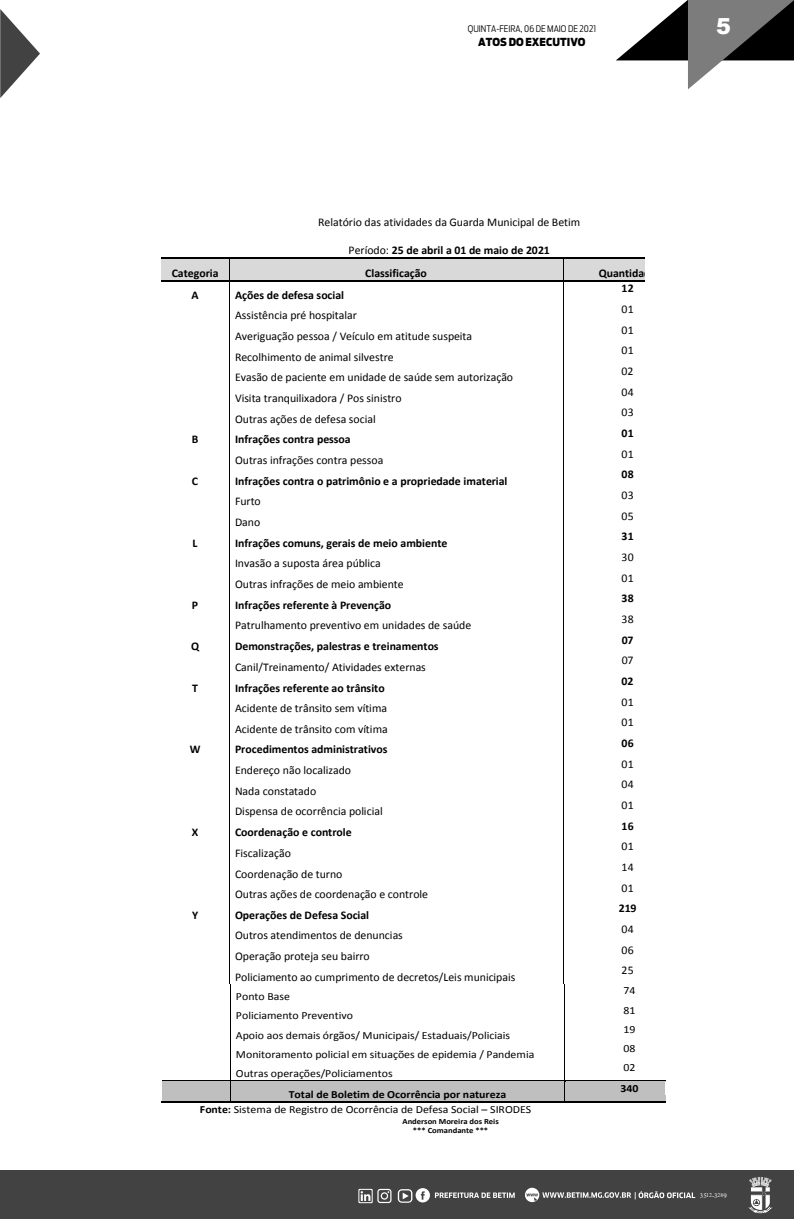
<style>
.page{position:relative;width:794px;height:1219px;background:#fff}
.page>*{position:absolute;margin:0;border:0;box-sizing:border-box;transform-origin:0 0}
.t1{font:900 22.2px "Arial";color:#fff}
.t2{font:11.7px "Calibri";color:#000}
.t3{font:700 11.7px "Calibri";color:#000}
.t4{font:11px "Calibri";color:#000;scale:1.08 1}
.t5{font:700 11px "Calibri";color:#000;scale:1.08 1}
.t6{font:900 11px "Antenna Cond";color:#000}
.t7{font:300 9px "Antenna Cond";color:#000}
.t8{font:700 8px/9.6px "Calibri";color:#000;text-align:center;scale:1.08 1}
.t9{font:6.9px "Times New Roman";color:#fff}
.t10{font:5.9px "Times New Roman";color:#fff}
.s1{font-weight:400}
.s2{font-weight:700}
.s3{font-size:5.7px}
.s4{font-size:6.9px}
</style>
<div class="page">
<svg style="left:616px;top:0;width:178px;height:89px"></svg>
<svg style="left:0;top:9px;width:40px;height:89px"></svg>
<div style="left:0;top:1170px;width:794px;height:49px;background:#424242"></div>
<svg style="left:525px;top:1188px;width:171px;height:14px"></svg>
<svg style="left:398px;top:1188px;width:117px;height:15px"></svg>
<svg style="left:358px;top:1189px;width:33px;height:14px"></svg>
<svg style="left:748px;top:1177px;width:24px;height:37px"></svg>
<div style="left:161px;top:259px;width:6px;height:21px;background:#d9d9d9"></div>
<div style="left:223px;top:259px;width:6px;height:21px;background:#d9d9d9"></div>
<div style="left:167px;top:259px;width:56px;height:21px;background:#d9d9d9"></div>
<div style="left:229px;top:259px;width:6px;height:21px;background:#d9d9d9"></div>
<div style="left:557px;top:259px;width:6px;height:21px;background:#d9d9d9"></div>
<div style="left:235px;top:259px;width:322px;height:21px;background:#d9d9d9"></div>
<div style="left:563px;top:259px;width:6px;height:21px;background:#d9d9d9"></div>
<div style="left:569px;top:259px;width:76px;height:21px;background:#d9d9d9"></div>
<hr style="left:161px;top:258px;width:68px;height:1px;background:#000">
<hr style="left:230px;top:258px;width:333px;height:1px;background:#000">
<hr style="left:564px;top:258px;width:81px;height:1px;background:#000">
<hr style="left:161px;top:280px;width:68px;height:1px;background:#000">
<hr style="left:230px;top:280px;width:333px;height:1px;background:#000">
<hr style="left:564px;top:280px;width:81px;height:1px;background:#000">
<div style="left:162px;top:1082px;width:6px;height:19px;background:#bfbfbf"></div>
<div style="left:224px;top:1082px;width:6px;height:19px;background:#bfbfbf"></div>
<div style="left:168px;top:1082px;width:56px;height:19px;background:#bfbfbf"></div>
<div style="left:230px;top:1082px;width:6px;height:19px;background:#bfbfbf"></div>
<div style="left:559px;top:1082px;width:5px;height:19px;background:#bfbfbf"></div>
<div style="left:236px;top:1082px;width:323px;height:19px;background:#bfbfbf"></div>
<div style="left:565px;top:1082px;width:5px;height:13px;background:#bfbfbf"></div>
<div style="left:565px;top:1095px;width:100px;height:6px;background:#bfbfbf"></div>
<div style="left:570px;top:1082px;width:95px;height:13px;background:#bfbfbf"></div>
<hr style="left:162px;top:1080px;width:68px;height:2px;background:#000">
<hr style="left:231px;top:1080px;width:333px;height:2px;background:#000">
<hr style="left:566px;top:1080px;width:99px;height:2px;background:#000">
<hr style="left:161px;top:1101px;width:69px;height:2px;background:#000">
<svg style="left:229px;top:258px;width:2px;height:845px"></svg>
<hr style="left:231px;top:1101px;width:333px;height:2px;background:#000">
<svg style="left:563px;top:258px;width:3px;height:845px"></svg>
<hr style="left:566px;top:1101px;width:99px;height:2px;background:#000">
<p class="t7" style="left:468px;top:24px;width:130px">QUINTA-FEIRA, 06 DE MAIO DE 2021</p>
<h1 class="t1" style="left:716px;top:10px;width:16px">5</h1>
<p class="t6" style="left:478px;top:35px;width:109px">ATOS DO EXECUTIVO</p>
<p class="t2" style="left:318px;top:214px;width:264px">Relatório das atividades da Guarda Municipal de Betim</p>
<p class="t3" style="left:348px;top:243px;width:203px"><span class="s1">Período:</span> 25 de abril a 01 de maio de 2021</p>
<p class="t3" style="left:172px;top:265px;width:48px">Categoria</p>
<p class="t3" style="left:365px;top:265px;width:63px">Classificação</p>
<p class="t3" style="left:598px;top:265px;width:59px">Quantidade</p>
<p class="t3" style="left:192px;top:287px;width:9px">A</p>
<p class="t3" style="left:235px;top:287px;width:111px">Ações de defesa social</p>
<p class="t3" style="left:621px;top:281px;width:14px">12</p>
<p class="t2" style="left:235px;top:308px;width:124px">Assistência pré hospitalar</p>
<p class="t2" style="left:621px;top:302px;width:14px">01</p>
<p class="t2" style="left:235px;top:329px;width:239px">Averiguação pessoa / Veículo em atitude suspeita</p>
<p class="t2" style="left:621px;top:322px;width:14px">01</p>
<p class="t2" style="left:235px;top:349px;width:160px">Recolhimento de animal silvestre</p>
<p class="t2" style="left:621px;top:343px;width:14px">01</p>
<p class="t2" style="left:235px;top:370px;width:280px">Evasão de paciente em unidade de saúde sem autorização</p>
<p class="t2" style="left:621px;top:364px;width:13px">02</p>
<p class="t2" style="left:235px;top:391px;width:168px">Visita tranquilixadora / Pos sinistro</p>
<p class="t2" style="left:621px;top:384px;width:14px">04</p>
<p class="t2" style="left:235px;top:412px;width:142px">Outras ações de defesa social</p>
<p class="t2" style="left:621px;top:405px;width:14px">03</p>
<p class="t3" style="left:192px;top:432px;width:8px">B</p>
<p class="t3" style="left:235px;top:432px;width:117px">Infrações contra pessoa</p>
<p class="t3" style="left:621px;top:426px;width:14px">01</p>
<p class="t2" style="left:235px;top:453px;width:150px">Outras infrações contra pessoa</p>
<p class="t2" style="left:621px;top:446px;width:14px">01</p>
<p class="t3" style="left:192px;top:473px;width:8px">C</p>
<p class="t3" style="left:235px;top:473px;width:274px">Infrações contra o patrimônio e a propriedade imaterial</p>
<p class="t3" style="left:621px;top:467px;width:14px">08</p>
<p class="t2" style="left:235px;top:494px;width:27px">Furto</p>
<p class="t2" style="left:621px;top:488px;width:14px">03</p>
<p class="t2" style="left:235px;top:515px;width:27px">Dano</p>
<p class="t2" style="left:621px;top:508px;width:14px">05</p>
<p class="t3" style="left:193px;top:535px;width:6px">L</p>
<p class="t3" style="left:235px;top:535px;width:214px">Infrações comuns, gerais de meio ambiente</p>
<p class="t3" style="left:621px;top:529px;width:14px">31</p>
<p class="t2" style="left:235px;top:556px;width:147px">Invasão a suposta área pública</p>
<p class="t2" style="left:621px;top:550px;width:14px">30</p>
<p class="t2" style="left:235px;top:577px;width:170px">Outras infrações de meio ambiente</p>
<p class="t2" style="left:621px;top:570px;width:14px">01</p>
<p class="t3" style="left:192px;top:597px;width:8px">P</p>
<p class="t3" style="left:235px;top:597px;width:158px">Infrações referente à Prevenção</p>
<p class="t3" style="left:621px;top:591px;width:14px">38</p>
<p class="t2" style="left:235px;top:618px;width:238px">Patrulhamento preventivo em unidades de saúde</p>
<p class="t2" style="left:621px;top:612px;width:14px">38</p>
<p class="t3" style="left:191px;top:639px;width:10px">Q</p>
<p class="t3" style="left:235px;top:639px;width:205px">Demonstrações, palestras e treinamentos</p>
<p class="t3" style="left:622px;top:632px;width:13px">07</p>
<p class="t2" style="left:235px;top:660px;width:192px">Canil/Treinamento/ Atividades externas</p>
<p class="t2" style="left:622px;top:653px;width:13px">07</p>
<p class="t3" style="left:192px;top:680px;width:7px">T</p>
<p class="t3" style="left:235px;top:680px;width:151px">Infrações referente ao trânsito</p>
<p class="t3" style="left:621px;top:674px;width:13px">02</p>
<p class="t2" style="left:235px;top:701px;width:154px">Acidente de trânsito sem vítima</p>
<p class="t2" style="left:621px;top:694px;width:14px">01</p>
<p class="t2" style="left:235px;top:721px;width:154px">Acidente de trânsito com vítima</p>
<p class="t2" style="left:621px;top:715px;width:14px">01</p>
<p class="t3" style="left:190px;top:742px;width:12px">W</p>
<p class="t3" style="left:235px;top:742px;width:154px">Procedimentos administrativos</p>
<p class="t3" style="left:621px;top:736px;width:14px">06</p>
<p class="t2" style="left:235px;top:763px;width:118px">Endereço não localizado</p>
<p class="t2" style="left:621px;top:756px;width:14px">01</p>
<p class="t2" style="left:235px;top:783px;width:83px">Nada constatado</p>
<p class="t2" style="left:621px;top:777px;width:14px">04</p>
<p class="t2" style="left:235px;top:804px;width:149px">Dispensa de ocorrência policial</p>
<p class="t2" style="left:621px;top:798px;width:14px">01</p>
<p class="t3" style="left:192px;top:825px;width:8px">X</p>
<p class="t3" style="left:235px;top:825px;width:118px">Coordenação e controle</p>
<p class="t3" style="left:621px;top:818px;width:14px">16</p>
<p class="t2" style="left:235px;top:845px;width:57px">Fiscalização</p>
<p class="t2" style="left:621px;top:839px;width:14px">01</p>
<p class="t2" style="left:235px;top:866px;width:109px">Coordenação de turno</p>
<p class="t2" style="left:621px;top:860px;width:14px">14</p>
<p class="t2" style="left:235px;top:887px;width:195px">Outras ações de coordenação e controle</p>
<p class="t2" style="left:621px;top:880px;width:14px">01</p>
<p class="t3" style="left:192px;top:907px;width:8px">Y</p>
<p class="t3" style="left:235px;top:907px;width:136px">Operações de Defesa Social</p>
<p class="t3" style="left:618px;top:901px;width:19px">219</p>
<p class="t2" style="left:235px;top:928px;width:169px">Outros atendimentos de denuncias</p>
<p class="t2" style="left:621px;top:922px;width:14px">04</p>
<p class="t2" style="left:235px;top:949px;width:136px">Operação proteja seu bairro</p>
<p class="t2" style="left:621px;top:942px;width:14px">06</p>
<p class="t2" style="left:235px;top:969px;width:282px">Policiamento ao cumprimento de decretos/Leis municipais</p>
<p class="t2" style="left:621px;top:963px;width:14px">25</p>
<p class="t4" style="left:236px;top:990px;width:51px">Ponto Base</p>
<p class="t4" style="left:623px;top:984px;width:12px">74</p>
<p class="t4" style="left:236px;top:1009px;width:110px">Policiamento Preventivo</p>
<p class="t4" style="left:623px;top:1003px;width:13px">81</p>
<p class="t4" style="left:236px;top:1028px;width:255px">Apoio aos demais órgãos/ Municipais/ Estaduais/Policiais</p>
<p class="t4" style="left:623px;top:1022px;width:13px">19</p>
<p class="t4" style="left:236px;top:1047px;width:278px">Monitoramento policial em situações de epidemia / Pandemia</p>
<p class="t4" style="left:623px;top:1041px;width:13px">08</p>
<p class="t4" style="left:236px;top:1067px;width:147px">Outras operações/Policiamentos</p>
<p class="t4" style="left:623px;top:1061px;width:13px">02</p>
<p class="t5" style="left:289px;top:1087px;width:203px">Total de Boletim de Ocorrência por natureza</p>
<p class="t5" style="left:620px;top:1081px;width:18px">340</p>
<p class="t4" style="left:200px;top:1102px;width:308px"><span class="s2">Fonte:</span> Sistema de Registro de Ocorrência de Defesa Social – SIRODES</p>
<p class="t8" style="left:402px;top:1116px;width:91px">Anderson Moreira dos Reis *** Comandante ***</p>
<p class="t10" style="left:706px;top:1191px;width:22px">12 <span class="s3">28</span><span class="s4">9</span></p>
<p class="t9" style="left:700px;top:1191px;width:19px">35 -3</p>
</div>
